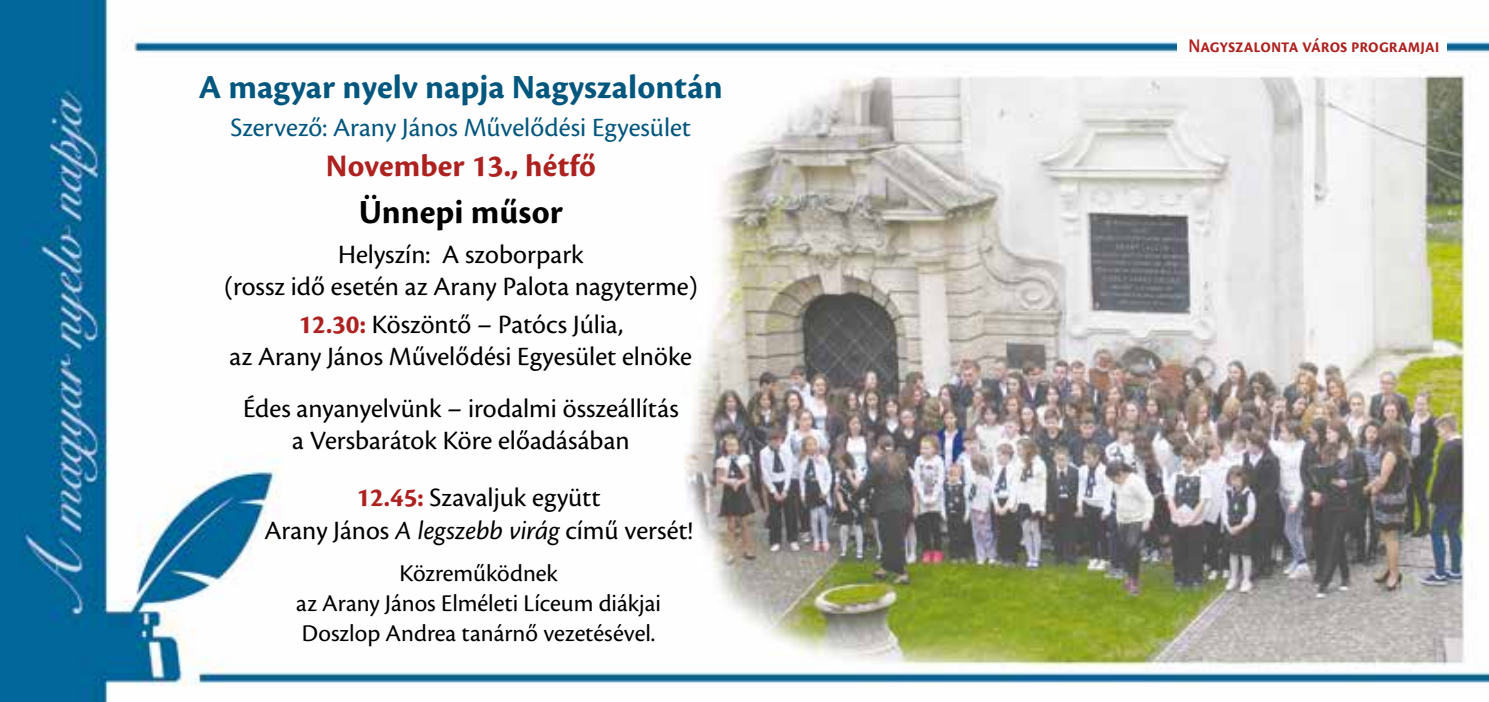
<style>
.page{position:relative;width:1489px;height:702px;background:#fff}
.page>*{position:absolute;margin:0;border:0;box-sizing:border-box;transform-origin:0 0}
.t1{font:700 35px "Cronos Pro";letter-spacing:.005em;color:#03567d}
.t2{font:700 35px "Cronos Pro";color:#000}
.t3{font:700 32.5px "Cronos Pro";color:#ad2220}
.t4{font:27.5px/32.5px "Cronos Pro";color:#000;text-align:center}
.t5{font:27.5px "Cronos Pro";color:#03567d}
.t6{font:25px/30px "Cronos Pro";color:#000;text-align:center}
.t7{font:600 20px "Cronos Pro";letter-spacing:-.005em;color:#ad2220;scale:.9 1}
.s1{font-weight:700;color:#ad2220}
.s2{font-style:italic}
</style>
<div class="page">
<img style="left:0;top:0;width:1488px;height:702px">
<div style="left:1176px;top:35px;width:270px;height:22px;background:#fff"></div>
<p class="t1" style="left:199px;top:67px;width:525px">A magyar nyelv napja Nagyszalontán</p>
<p class="t5" style="left:230px;top:111px;width:462px">Szervező: Arany János Művelődési Egyesület</p>
<p class="t3" style="left:326px;top:147px;width:271px">November 13., hétfő</p>
<p class="t2" style="left:359px;top:192px;width:206px">Ünnepi műsor</p>
<p class="t4" style="left:224px;top:238px;width:475px">Helyszín: A szoborpark<br>(rossz idő esetén az Arany Palota nagyterme)</p>
<p class="t4" style="left:229px;top:308px;width:464px"><span class="s1">12.30:</span> Köszöntő – Patócs Júlia,<br>az Arany János Művelődési Egyesület elnöke</p>
<p class="t4" style="left:243px;top:392px;width:437px">Édes anyanyelvünk – irodalmi összeállítás a Versbarátok Köre előadásában</p>
<p class="t4" style="left:264px;top:481px;width:430px"><span class="s1">12.45:</span> Szavaljuk együtt<br>Arany János <span class="s2">A legszebb virág</span> című versét!</p>
<p class="t6" style="left:296px;top:558px;width:366px">Közreműködnek<br>az Arany János Elméleti Líceum diákjai<br>Doszlop Andrea tanárnő vezetésével.</p>
<p class="t7" style="left:1188px;top:34px;width:280px">Nagyszalonta város programjai</p>
</div>
